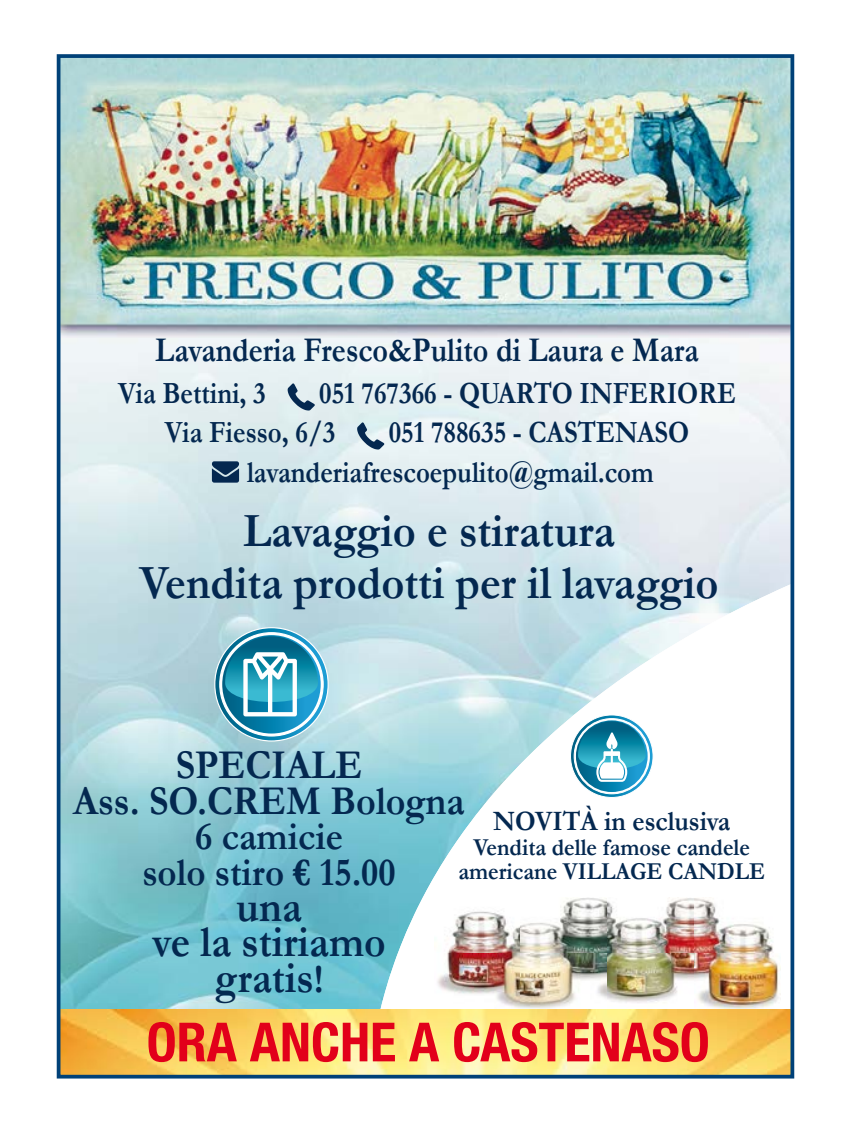
<style>
.page{position:relative;width:851px;height:1134px;background:#fff}
.page>*{position:absolute;margin:0;border:0;box-sizing:border-box;transform-origin:0 0}
.t1{font:700 condensed 54px "Helvetica Neue";color:#e2001a}
.t2{font:700 48.25px/51.5px "Garamond";color:#042850;text-align:center;scale:.92 1}
.t3{font:700 45px/35.8px "Garamond";color:#042850;text-align:center;scale:.92 1}
.t4{font:700 41.25px/35.8px "Garamond";color:#042850;text-align:center;scale:.92 1}
.t5{font:700 40px/35.8px "Garamond";color:#042850;text-align:center;scale:.92 1}
.t6{font:700 35px "Garamond";color:#042850;scale:.86 1}
.t7{font:700 31px/39.5px "Garamond";color:#042850;scale:.86 1}
.t8{font:700 28.25px "Garamond";color:#042850;scale:.92 1}
.t9{font:700 24.5px/24.5px "Garamond";color:#042850;text-align:center;scale:.92 1}
.s1{font-size:41.25px}
</style>
<div class="page">
<img style="left:62px;top:59px;width:727px;height:951px">
<img style="left:62px;top:103px;width:727px;height:235px">
<svg style="left:294px;top:561px;width:495px;height:449px"></svg>
<img style="left:434px;top:897px;width:346px;height:113px">
<svg style="left:569px;top:714px;width:84px;height:84px"></svg>
<svg style="left:357px;top:422px;width:27px;height:27px"></svg>
<svg style="left:287px;top:383px;width:28px;height:27px"></svg>
<svg style="left:212px;top:461px;width:27px;height:22px"></svg>
<img style="left:62px;top:1010px;width:727px;height:63px">
<svg style="left:213px;top:626px;width:116px;height:116px;background:#68b3c9"></svg>
<div style="left:57px;top:54px;width:737px;height:1024px;border:4px solid #004178"></div>
<p class="t6" style="left:155px;top:329px;width:633px">Lavanderia Fresco&amp;Pulito di Laura e Mara</p>
<p class="t7" style="left:118px;top:373px;width:173px">Via Bettini, 3</p>
<p class="t7" style="left:165px;top:373px;width:665px;text-indent:154px">051 767366 - QUARTO INFERIORE<br>Via Fiesso, 6/3</p>
<p class="t7" style="left:247px;top:412px;width:516px;text-indent:142px">051 788635 - CASTENASO lavanderiafrescoepulito@gmail.com</p>
<h2 class="t2" style="left:139px;top:505px;width:631px">Lavaggio e stiratura<br>Vendita prodotti per il lavaggio</h2>
<h3 class="t4" style="left:73px;top:747px;width:427px">SPECIALE<br>Ass. SO.CREM Bologna</h3>
<p class="t5" style="left:142px;top:818px;width:277px">6 camicie<br>solo stiro € 15.00</p>
<h3 class="t3" style="left:152px;top:888px;width:255px">una<br>ve la stiriamo gratis<span class="s1">!</span></h3>
<p class="t8" style="left:493px;top:804px;width:259px">NOVITÀ in esclusiva</p>
<p class="t9" style="left:458px;top:834px;width:334px">Vendita delle famose candele americane VILLAGE CANDLE</p>
<h1 class="t1" style="left:146px;top:1009px;width:564px">ORA ANCHE A CASTENASO</h1>
</div>
